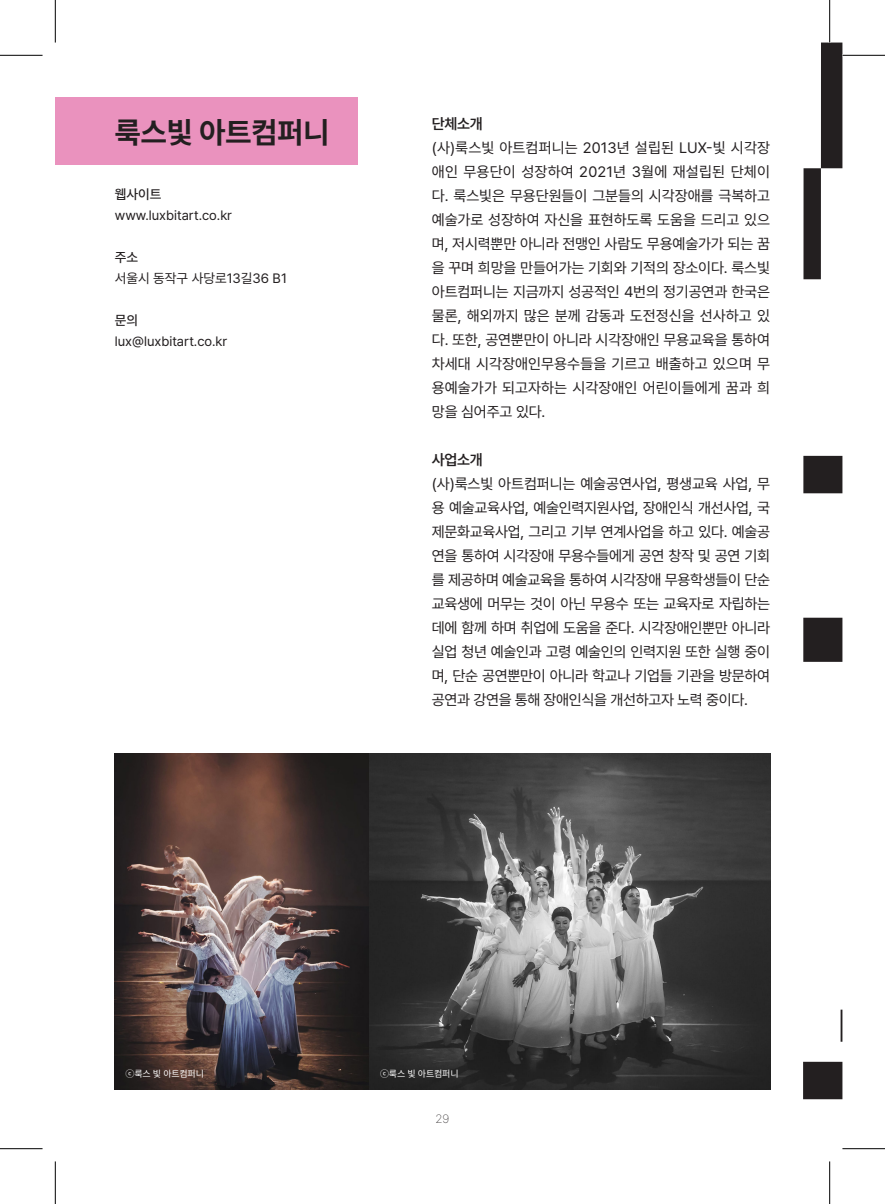
<style>
.page{position:relative;width:885px;height:1204px;background:#fff}
.page>*{position:absolute;margin:0;border:0;box-sizing:border-box;transform-origin:0 0}
.t1{font:700 30px "Pretendard";color:#231f20}
.t2{font:15px/24px "Pretendard";letter-spacing:-.015em;color:#231f20;text-align:justify}
.t3{font:600 15px "Pretendard";letter-spacing:-.02em;color:#231f20}
.t4{font:13.5px "Pretendard";color:#231f20}
.t5{font:500 13.5px "Pretendard";color:#231f20}
.t6{font:100 12px "Pretendard";color:#231f20}
.t7{font:9px "Noto Sans CJ Kkr";letter-spacing:-.02em;color:#fff}
</style>
<div class="page">
<div style="left:820px;top:43px;width:22px;height:125px;background:#231f20"></div>
<div style="left:803px;top:456px;width:39px;height:37px;background:#231f20"></div>
<div style="left:803px;top:1061px;width:39px;height:38px;background:#231f20"></div>
<div style="left:803px;top:168px;width:17px;height:111px;background:#231f20"></div>
<div style="left:803px;top:617px;width:39px;height:44px;background:#231f20"></div>
<hr style="left:840px;top:1009px;width:2px;height:32px;background:#231f20">
<div style="left:55px;top:98px;width:303px;height:67px;background:#ea92be"></div>
<img style="left:115px;top:753px;width:655px;height:336px">
<hr style="left:0;top:55px;width:43px;height:1px;background:#000">
<hr style="left:842px;top:55px;width:42px;height:1px;background:#000">
<hr style="left:0;top:1148px;width:43px;height:1px;background:#000">
<hr style="left:842px;top:1148px;width:42px;height:1px;background:#000">
<hr style="left:55px;top:0;width:1px;height:43px;background:#000">
<hr style="left:55px;top:1161px;width:1px;height:42px;background:#000">
<hr style="left:829px;top:0;width:1px;height:43px;background:#000">
<hr style="left:829px;top:1161px;width:1px;height:42px;background:#000">
<p class="t1" style="left:115px;top:111px;width:216px">룩스빛 아트컴퍼니</p>
<p class="t5" style="left:115px;top:185px;width:48px">웹사이트</p>
<p class="t4" style="left:115px;top:206px;width:119px">www.luxbitart.co.kr</p>
<p class="t5" style="left:115px;top:248px;width:25px">주소</p>
<p class="t4" style="left:115px;top:269px;width:173px">서울시 동작구 사당로13길36 B1</p>
<p class="t5" style="left:115px;top:311px;width:25px">문의</p>
<p class="t4" style="left:115px;top:332px;width:114px">lux@luxbitart.co.kr</p>
<p class="t3" style="left:432px;top:113px;width:52px">단체소개</p>
<p class="t2" style="left:432px;top:135px;width:340px">(사)룩스빛 아트컴퍼니는 2013년 설립된 LUX-빛 시각장 애인 무용단이 성장하여 2021년 3월에 재설립된 단체이 다. 룩스빛은 무용단원들이 그분들의 시각장애를 극복하고 예술가로 성장하여 자신을 표현하도록 도움을 드리고 있으 며, 저시력뿐만 아니라 전맹인 사람도 무용예술가가 되는 꿈 을 꾸며 희망을 만들어가는 기회와 기적의 장소이다. 룩스빛 아트컴퍼니는 지금까지 성공적인 4번의 정기공연과 한국은 물론, 해외까지 많은 분께 감동과 도전정신을 선사하고 있 다. 또한, 공연뿐만이 아니라 시각장애인 무용교육을 통하여 차세대 시각장애인무용수들을 기르고 배출하고 있으며 무 용예술가가 되고자하는 시각장애인 어린이들에게 꿈과 희 망을 심어주고 있다.</p>
<p class="t3" style="left:432px;top:449px;width:52px">사업소개</p>
<p class="t2" style="left:432px;top:471px;width:340px">(사)룩스빛 아트컴퍼니는 예술공연사업, 평생교육 사업, 무 용 예술교육사업, 예술인력지원사업, 장애인식 개선사업, 국 제문화교육사업, 그리고 기부 연계사업을 하고 있다. 예술공 연을 통하여 시각장애 무용수들에게 공연 창작 및 공연 기회 를 제공하며 예술교육을 통하여 시각장애 무용학생들이 단순 교육생에 머무는 것이 아닌 무용수 또는 교육자로 자립하는 데에 함께 하며 취업에 도움을 준다. 시각장애인뿐만 아니라 실업 청년 예술인과 고령 예술인의 인력지원 또한 실행 중이 며, 단순 공연뿐만이 아니라 학교나 기업들 기관을 방문하여 공연과 강연을 통해 장애인식을 개선하고자 노력 중이다.</p>
<p class="t7" style="left:125px;top:1068px;width:80px">ⓒ룩스 빛 아트컴퍼니</p>
<p class="t7" style="left:380px;top:1068px;width:80px">ⓒ룩스 빛 아트컴퍼니</p>
<p class="t6" style="left:435px;top:1110px;width:15px">29</p>
</div>
